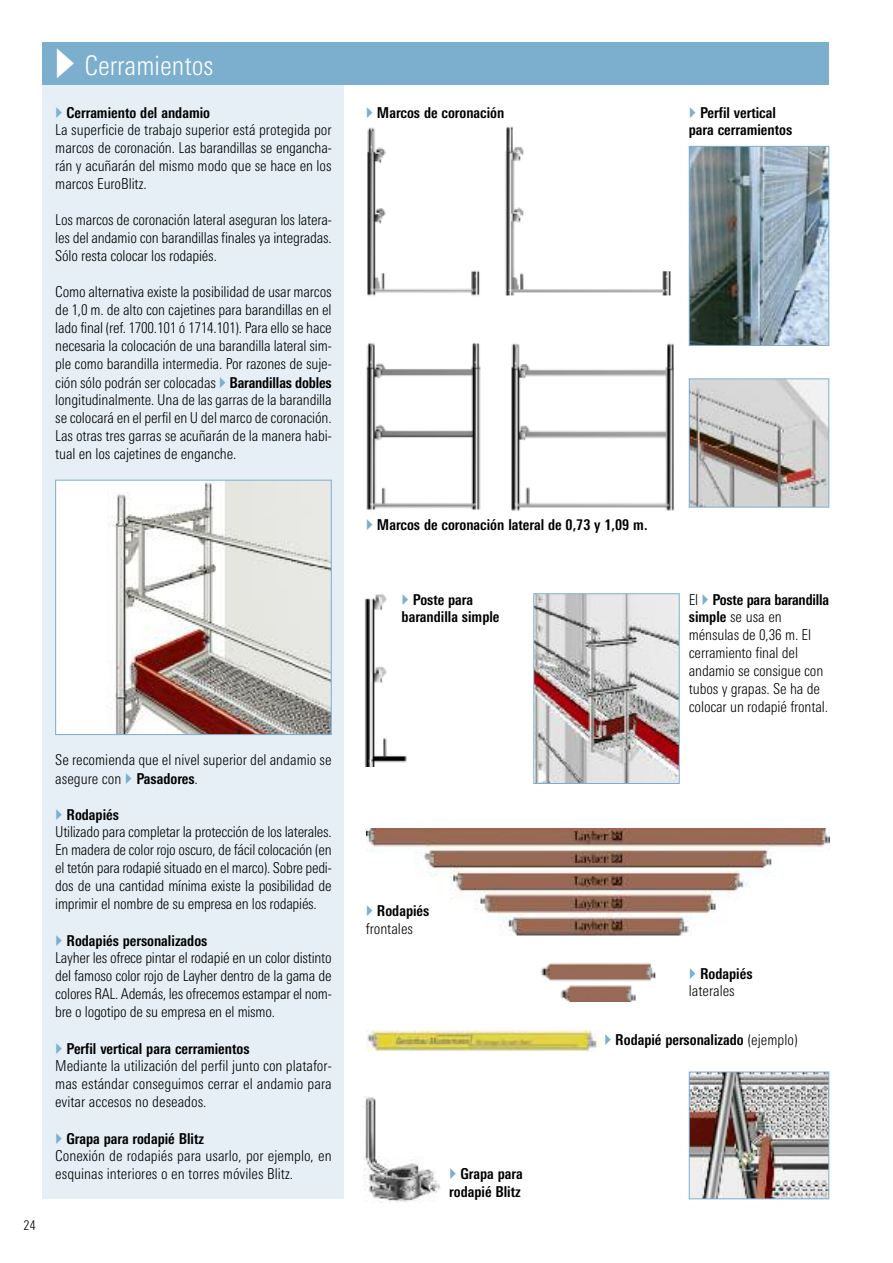
<style>
.page{position:relative;width:893px;height:1263px;background:#fff}
.page>*{position:absolute;margin:0;border:0;box-sizing:border-box;transform-origin:0 0}
.t1{font:300 condensed 27px "LT Univers";color:#fff}
.t2{font:300 condensed 15px/18px "LT Univers";letter-spacing:-.01em;color:#000;text-align:justify}
.t3{font:700 condensed 15px/17.2px "LT Univers";color:#000;text-align:right}
.t4{font:300 condensed 13.5px "LT Univers";color:#000}
.s1{font-weight:700}
.s2{font-weight:300}
</style>
<div class="page">
<div style="left:43px;top:43px;width:301px;height:1156px;background:#e5eff5"></div>
<div style="left:43px;top:43px;width:786px;height:42px;background:#7caece"></div>
<img style="left:364px;top:1096px;width:76px;height:106px">
<img style="left:367px;top:127px;width:113px;height:169px">
<img style="left:505px;top:126px;width:166px;height:170px">
<img style="left:691px;top:148px;width:136px;height:196px">
<div style="left:689px;top:146px;width:140px;height:200px;border:1px solid #7caece"></div>
<img style="left:366px;top:343px;width:115px;height:167px">
<img style="left:511px;top:343px;width:163px;height:168px">
<img style="left:364px;top:594px;width:43px;height:172px">
<div style="left:402px;top:593px;width:108px;height:38px;background:#fff"></div>
<img style="left:691px;top:380px;width:136px;height:125px">
<div style="left:689px;top:378px;width:140px;height:129px;border:1px solid #7caece"></div>
<div style="left:56px;top:480px;width:275px;height:254px;background:#fff"></div>
<img style="left:109px;top:482px;width:221px;height:251px">
<div style="left:55px;top:480px;width:277px;height:255px;border:1px solid #7caece"></div>
<img style="left:535px;top:595px;width:143px;height:187px">
<div style="left:533px;top:593px;width:147px;height:191px;border:1px solid #7caece"></div>
<img style="left:367px;top:828px;width:462px;height:108px">
<img style="left:541px;top:963px;width:115px;height:39px">
<svg style="left:367px;top:1037px;width:232px;height:15px"></svg>
<img style="left:367px;top:1030px;width:231px;height:21px">
<img style="left:691px;top:1073px;width:136px;height:124px">
<div style="left:689px;top:1071px;width:140px;height:128px;border:1px solid #7caece"></div>
<svg style="left:367px;top:905px;width:5px;height:11px"></svg>
<h1 class="t1" style="left:55px;top:55px;width:160px">◆ Cerramientos</h1>
<p class="t3" style="left:67px;top:105px;width:145px">Cerramiento del andamio</p>
<p class="t2" style="left:55px;top:122px;width:278px">La superficie de trabajo superior está protegida por marcos de coronación. Las barandillas se engancha&shy;rán y acuñarán del mismo modo que se hace en los marcos EuroBlitz.</p>
<p class="t2" style="left:55px;top:212px;width:278px">Los marcos de coronación lateral aseguran los latera&shy;les del andamio con barandillas finales ya integradas.<br>Sólo resta colocar los rodapiés.</p>
<p class="t2" style="left:55px;top:284px;width:278px">Como alternativa existe la posibilidad de usar marcos de 1,0 m. de alto con cajetines para barandillas en el lado final (ref. 1700.101 ó 1714.101). Para ello se hace necesaria la colocación de una barandilla lateral sim&shy;ple como barandilla intermedia. Por razones de suje&shy;ción sólo podrán ser colocadas <span class="s1">Barandillas dobles</span></p>
<p class="t2" style="left:55px;top:392px;width:278px">longitudinalmente. Una de las garras de la barandilla se colocará en el perfil en U del marco de coronación.<br>Las otras tres garras se acuñarán de la manera habi&shy;tual en los cajetines de enganche.</p>
<p class="t4" style="left:24px;top:1220px;width:14px">24</p>
<p class="t2" style="left:55px;top:752px;width:278px;line-height:18.8px">Se recomienda que el nivel superior del andamio se asegure con <span class="s1">Pasadores</span>.</p>
<p class="t3" style="left:67px;top:807px;width:54px">Rodapiés</p>
<p class="t2" style="left:55px;top:824px;width:278px">Utilizado para completar la protección de los laterales.<br>En madera de color rojo oscuro, de fácil colocación (en el tetón para rodapié situado en el marco). Sobre pedi&shy;dos de una cantidad mínima existe la posibilidad de imprimir el nombre de su empresa en los rodapiés.</p>
<p class="t3" style="left:67px;top:933px;width:142px">Rodapiés personalizados</p>
<p class="t2" style="left:55px;top:950px;width:278px">Layher les ofrece pintar el rodapié en un color distinto del famoso color rojo de Layher dentro de la gama de colores RAL. Además, les ofrecemos estampar el nom&shy;bre o logotipo de su empresa en el mismo.</p>
<p class="t3" style="left:66px;top:1041px;width:185px">Perfil vertical para cerramientos</p>
<p class="t2" style="left:55px;top:1058px;width:278px">Mediante la utilización del perfil junto con platafor&shy;mas estándar conseguimos cerrar el andamio para evitar accesos no deseados.</p>
<p class="t3" style="left:67px;top:1131px;width:139px">Grapa para rodapié Blitz</p>
<p class="t2" style="left:55px;top:1148px;width:278px">Conexión de rodapiés para usarlo, por ejemplo, en esquinas interiores o en torres móviles Blitz.</p>
<p class="t3" style="left:377px;top:105px;width:129px">Marcos de coronación</p>
<p class="t3" style="left:689px;top:105px;width:105px;text-align:center">Perfil vertical para cerramientos</p>
<p class="t3" style="left:377px;top:518px;width:272px">Marcos de coronación lateral de 0,73 y 1,09 m.</p>
<p class="t3" style="left:402px;top:592px;width:99px;text-align:left;text-indent:11px">Poste para barandilla simple</p>
<p class="t2" style="left:689px;top:592px;width:142px;text-align:left">El <span class="s1">Poste para barandilla simple</span> se usa en ménsulas de 0,36 m. El cerramiento final del andamio se consigue con tubos y grapas. Se ha de colocar un rodapié frontal.</p>
<p class="t3" style="left:377px;top:904px;width:54px">Rodapiés</p>
<p class="t2" style="left:366px;top:921px;width:49px">frontales</p>
<p class="t3" style="left:449px;top:1167px;width:75px">Grapa para rodapié Blitz</p>
<p class="t3" style="left:700px;top:966px;width:54px">Rodapiés</p>
<p class="t2" style="left:689px;top:983px;width:47px">laterales</p>
<p class="t3" style="left:615px;top:1032px;width:184px">Rodapié personalizado <span class="s2">(ejemplo)</span></p>
</div>
